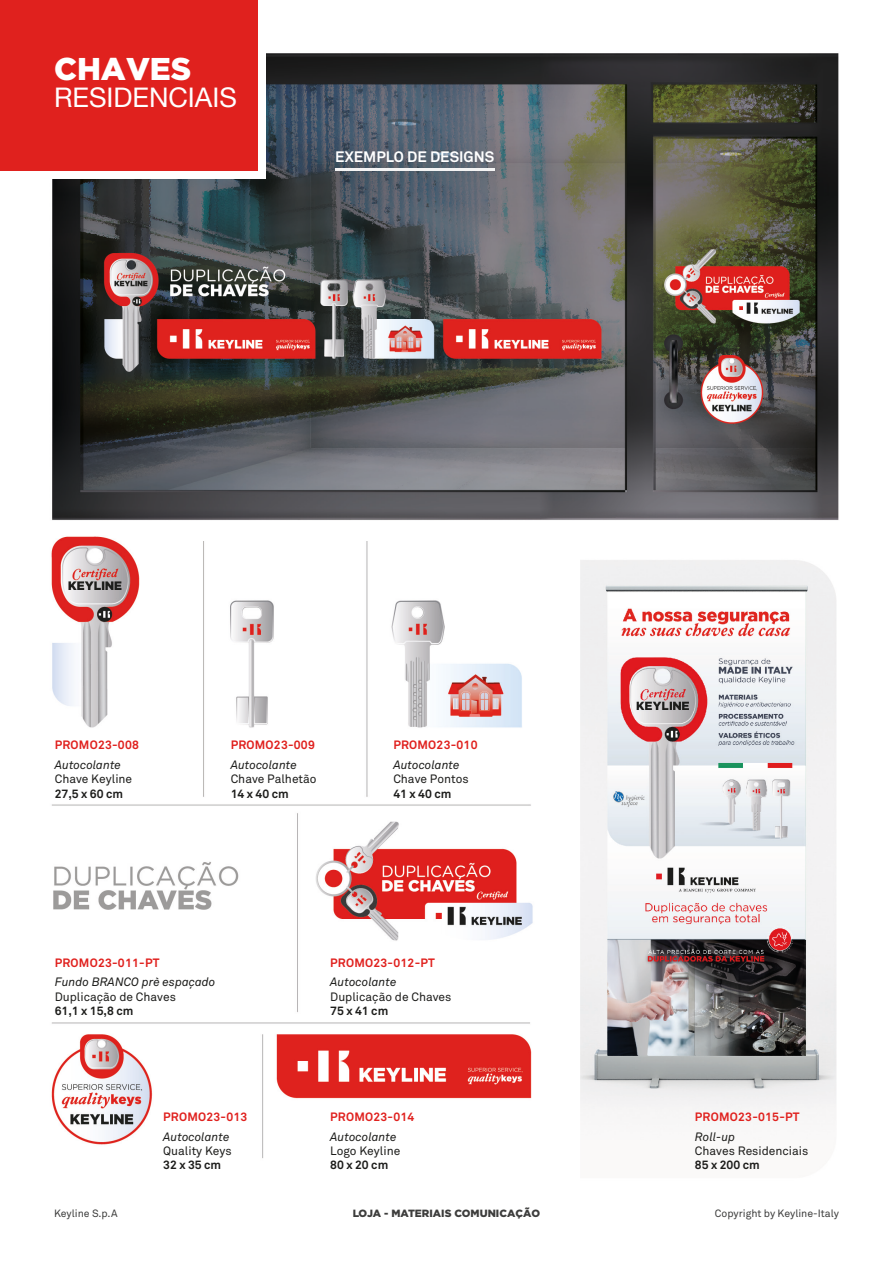
<style>
.page{position:relative;width:893px;height:1263px;background:#fff}
.page>*{position:absolute;margin:0;border:0;box-sizing:border-box;transform-origin:0 0}
.Testo_cirillico{font:900 31.5px "Gotham HTF";color:#fff}
.Testo_cirillico-2{font:27px "Helvetica Neue";color:#fff}
.Testo_cirillico-3{font:700 15px "Akkurat Pro";color:#fff}
.Testo_cirillico-4{font:12px/14.4px "Akkurat Pro";color:#1d1d1b}
.Testo_cirillico-5{font:700 12px "Akkurat Pro";letter-spacing:.02em;color:#e0211e}
.Testo_cirillico-6{font:italic 12px "Akkurat Pro";color:#1d1d1b}
.Testo_cirillico-7{font:700 12px "Akkurat Pro";color:#1d1d1b}
.t1{font:10.5px "Akkurat Pro";color:#3d3d3c}
.t2{font:900 10.5px "Gotham HTF";color:#3d3d3c}
.s1{font-weight:700}
</style>
<div class="page">
<img style="left:51px;top:53px;width:788px;height:1106px">
<div style="left:0;top:0;width:266px;height:179px;background:#fff"></div>
<div style="left:0;top:0;width:257px;height:170px;background:#e0211e"></div>
<hr style="left:335px;top:168px;width:160px;height:2px;background:#f4f4f4">
<p class="Testo_cirillico" style="left:54px;top:50px;width:139px">CHAVES</p>
<p class="Testo_cirillico-2" style="left:54px;top:78px;width:184px">RESIDENCIAIS</p>
<p class="Testo_cirillico-3" style="left:335px;top:148px;width:161px">EXEMPLO DE DESIGNS</p>
<p class="Testo_cirillico-5" style="left:55px;top:737px;width:86px">PROMO23-008</p>
<p class="Testo_cirillico-6" style="left:55px;top:758px;width:68px">Autocolante</p>
<p class="Testo_cirillico-4" style="left:55px;top:772px;width:79px">Chave Keyline<br><span class="s1">27,5 x 60 cm</span></p>
<p class="Testo_cirillico-5" style="left:231px;top:737px;width:86px">PROMO23-009</p>
<p class="Testo_cirillico-6" style="left:231px;top:758px;width:68px">Autocolante</p>
<p class="Testo_cirillico-4" style="left:231px;top:772px;width:87px">Chave Palhetão</p>
<p class="Testo_cirillico-7" style="left:231px;top:786px;width:60px">14 x 40 cm</p>
<p class="Testo_cirillico-5" style="left:393px;top:737px;width:86px">PROMO23-010</p>
<p class="Testo_cirillico-6" style="left:393px;top:758px;width:68px">Autocolante</p>
<p class="Testo_cirillico-4" style="left:393px;top:772px;width:77px">Chave Pontos</p>
<p class="Testo_cirillico-7" style="left:393px;top:786px;width:60px">41 x 40 cm</p>
<p class="Testo_cirillico-5" style="left:55px;top:955px;width:106px">PROMO23-011-PT</p>
<p class="Testo_cirillico-6" style="left:55px;top:975px;width:162px">Fundo BRANCO prè espaçado</p>
<p class="Testo_cirillico-4" style="left:55px;top:990px;width:123px">Duplicação de Chaves</p>
<p class="Testo_cirillico-7" style="left:55px;top:1003px;width:80px">61,1 x 15,8 cm</p>
<p class="Testo_cirillico-5" style="left:163px;top:1109px;width:86px">PROMO23-013</p>
<p class="Testo_cirillico-6" style="left:163px;top:1129px;width:68px">Autocolante</p>
<p class="Testo_cirillico-4" style="left:163px;top:1144px;width:70px">Quality Keys</p>
<p class="Testo_cirillico-7" style="left:163px;top:1158px;width:60px">32 x 35 cm</p>
<p class="Testo_cirillico-5" style="left:330px;top:955px;width:106px">PROMO23-012-PT</p>
<p class="Testo_cirillico-6" style="left:330px;top:975px;width:68px">Autocolante</p>
<p class="Testo_cirillico-4" style="left:330px;top:990px;width:123px">Duplicação de Chaves</p>
<p class="Testo_cirillico-7" style="left:330px;top:1003px;width:60px">75 x 41 cm</p>
<p class="Testo_cirillico-5" style="left:330px;top:1109px;width:86px">PROMO23-014</p>
<p class="Testo_cirillico-6" style="left:330px;top:1129px;width:68px">Autocolante</p>
<p class="Testo_cirillico-4" style="left:330px;top:1144px;width:72px">Logo Keyline</p>
<p class="Testo_cirillico-7" style="left:330px;top:1158px;width:60px">80 x 20 cm</p>
<p class="Testo_cirillico-5" style="left:695px;top:1109px;width:106px">PROMO23-015-PT</p>
<p class="Testo_cirillico-6" style="left:695px;top:1129px;width:42px">Roll-up</p>
<p class="Testo_cirillico-4" style="left:695px;top:1144px;width:115px">Chaves Residenciais</p>
<p class="Testo_cirillico-7" style="left:695px;top:1158px;width:66px">85 x 200 cm</p>
<p class="t1" style="left:54px;top:1207px;width:65px">Keyline S.p.A</p>
<p class="t2" style="left:353px;top:1207px;width:189px">LOJA - MATERIAIS COMUNICAÇÃO</p>
<p class="t1" style="left:715px;top:1207px;width:126px">Copyright by Keyline-Italy</p>
</div>
